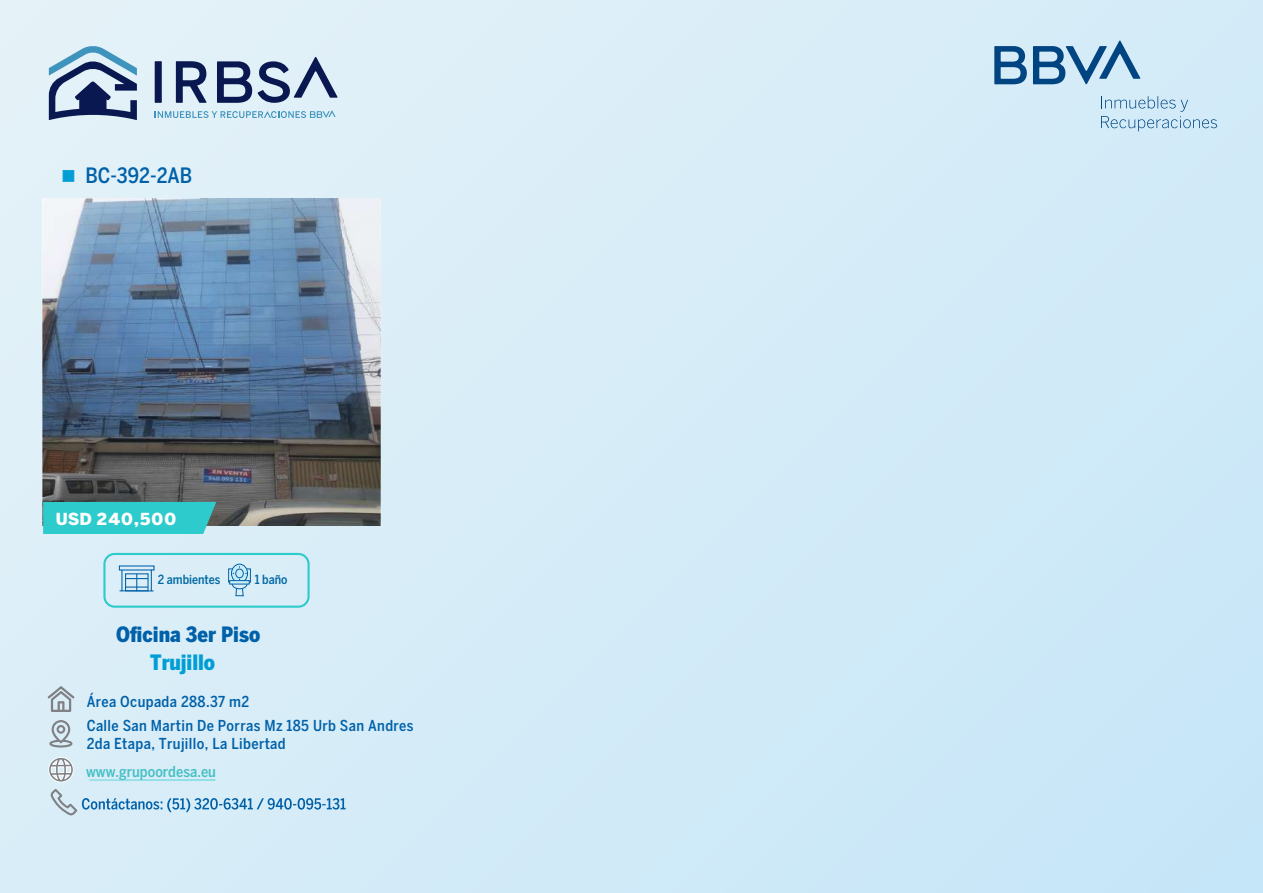
<style>
.page{position:relative;width:1263px;height:893px;background:#fff}
.page>*{position:absolute;margin:0;border:0;box-sizing:border-box;transform-origin:0 0}
.t1{font:900 21px "Benton Sans Cond";color:#0061a9}
.t2{font:500 21px "Benton Sans Cond";color:#0061a9}
.t3{font:900 21px "Benton Sans Cond";letter-spacing:-.005em;color:#009ed5}
.t4{font:900 16.5px "Benton Sans";letter-spacing:.075em;color:#fff}
.t5{font:500 15px/24.2px "Benton Sans Cond";letter-spacing:.025em;color:#0061a9}
.t6{font:500 15px "Benton Sans Cond";color:#44c0c4}
.t7{font:500 12.6px "Benton Sans Cond";color:#0069a3}
</style>
<div class="page">
<div style="left:1px;top:0;width:1262px;height:893px;background:linear-gradient(to right,#dff0f8,#cce9f8)"></div>
<img style="left:43px;top:198px;width:337px;height:327px">
<div style="left:43px;top:502px;width:173px;height:32px;background:#2dcbcc"></div>
<div style="left:63px;top:170px;width:11px;height:12px;background:#009ed5;border:1px solid #009ed5"></div>
<svg style="left:49px;top:720px;width:23px;height:28px"></svg>
<svg style="left:48px;top:686px;width:27px;height:26px"></svg>
<svg style="left:48px;top:757px;width:25px;height:25px"></svg>
<svg style="left:50px;top:789px;width:296px;height:26px;background:#b7d6ea"></svg>
<hr style="left:89px;top:780px;width:126px;height:1px;background:#2dcbcc">
<div style="left:155px;top:61px;width:7px;height:42px;background:#091850"></div>
<svg style="left:176px;top:61px;width:31px;height:42px"></svg>
<svg style="left:258px;top:57px;width:80px;height:46px;background:#9cacc3"></svg>
<svg style="left:217px;top:61px;width:35px;height:42px"></svg>
<svg style="left:155px;top:110px;width:181px;height:8px"></svg>
<svg style="left:49px;top:45px;width:88px;height:75px;background:#8a9fba"></svg>
<svg style="left:994px;top:46px;width:33px;height:38px"></svg>
<svg style="left:1033px;top:40px;width:107px;height:44px;background:#88afcd"></svg>
<svg style="left:1101px;top:96px;width:116px;height:35px;background:#bdd9eb"></svg>
<div style="left:103px;top:553px;width:207px;height:55px;border:2px solid #2dcbcc;border-radius:10px"></div>
<div style="left:232px;top:579px;width:15px;height:10px;border:1px solid #0061a9;border-radius:50%"></div>
<svg style="left:235px;top:587px;width:9px;height:10px"></svg>
<div style="left:228px;top:568px;width:23px;height:14px;border:1px solid #0061a9"></div>
<div style="left:231px;top:564px;width:17px;height:19px;border:1px solid #0061a9;border-radius:50%"></div>
<svg style="left:233px;top:566px;width:14px;height:14px"></svg>
<svg style="left:229px;top:580px;width:21px;height:4px"></svg>
<hr style="left:120px;top:590px;width:34px;height:1px;background:#0061a9">
<svg style="left:121px;top:570px;width:31px;height:21px"></svg>
<h1 class="t2" style="left:85px;top:163px;width:108px">BC-392-2AB</h1>
<p class="t4" style="left:56px;top:509px;width:122px">USD 240,500</p>
<p class="t7" style="left:158px;top:572px;width:64px">2 ambientes</p>
<p class="t7" style="left:255px;top:572px;width:34px">1 baño</p>
<h1 class="t1" style="left:116px;top:622px;width:146px">Oficina 3er Piso</h1>
<h1 class="t3" style="left:150px;top:650px;width:66px">Trujillo</h1>
<p class="t5" style="left:87px;top:689px;width:328px">Área Ocupada 288.37 m2<br>Calle San Martin De Porras Mz 185 Urb San Andres</p>
<p class="t5" style="left:87px;top:732px;width:201px">2da Etapa, Trujillo, La Libertad</p>
<p class="t6" style="left:86px;top:763px;width:131px">www.grupoordesa.eu</p>
</div>
